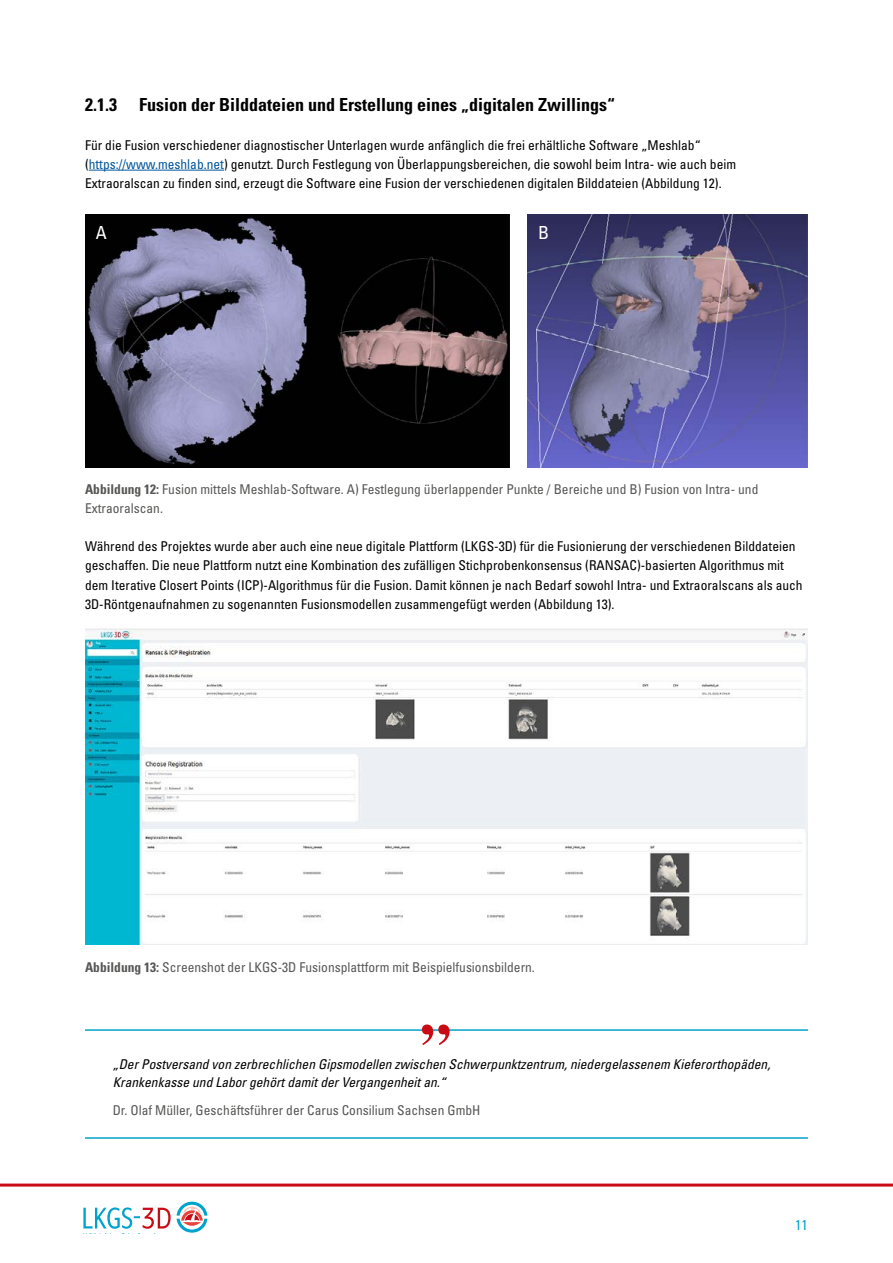
<style>
.page{position:relative;width:893px;height:1263px;background:#fff}
.page>*{position:absolute;margin:0;border:0;box-sizing:border-box;transform-origin:0 0}
.t1{font:700 61.2px "Times";color:#c90b16}
.t2{font:700 condensed 18px "Univers LT Std";color:#000}
.t3{font:condensed 18px "Univers LT Std";color:#fff}
.t4{font:condensed 14.25px "Univers LT";color:#00a3cb}
.t5{font:condensed 13.5px/19.2px "Univers LT Std";color:#000}
.t6{font:condensed 13.5px/19.2px "Univers LT Std";color:#575756}
.t7{font:italic condensed 13.5px/18.8px "Univers LT Std";color:#000}
.s1{color:#00569d}
.s2{font-weight:700}
</style>
<div class="page">
<svg style="left:83px;top:1207px;width:88px;height:22px"></svg>
<svg style="left:177px;top:1202px;width:30px;height:31px"></svg>
<hr style="left:0;top:1183px;width:893px;height:3px;background:#c90b16">
<hr style="left:89px;top:170px;width:135px;height:1px;background:#00569d">
<img style="left:85px;top:214px;width:425px;height:253px">
<img style="left:527px;top:214px;width:281px;height:253px">
<img style="left:85px;top:628px;width:723px;height:316px">
<hr style="left:85px;top:1029px;width:723px;height:2px;background:#00a3cb">
<hr style="left:85px;top:1137px;width:723px;height:2px;background:#00a3cb">
<h2 class="t2" style="left:85px;top:94px;width:531px">2.1.3 Fusion der Bilddateien und Erstellung eines „digitalen Zwillings“</h2>
<p class="t5" style="left:85px;top:135px;width:653px">Für die Fusion verschiedener diagnostischer Unterlagen wurde anfänglich die frei erhältliche Software „Meshlab“ (<span class="s1">https://www.meshlab.net</span>) genutzt. Durch Festlegung von Überlappungsbereichen, die sowohl beim Intra- wie auch beim<br>Extraoralscan zu finden sind, erzeugt die Software eine Fusion der verschiedenen digitalen Bilddateien (Abbildung 12).</p>
<h2 class="t3" style="left:96px;top:221px;width:12px">A</h2>
<h2 class="t3" style="left:538px;top:221px;width:12px">B</h2>
<p class="t6" style="left:85px;top:479px;width:675px"><span class="s2">Abbildung 12:</span> Fusion mittels Meshlab-Software. A) Festlegung überlappender Punkte / Bereiche und B) Fusion von Intra- und<br>Extraoralscan.</p>
<p class="t5" style="left:85px;top:537px;width:719px">Während des Projektes wurde aber auch eine neue digitale Plattform (LKGS-3D) für die Fusionierung der verschiedenen Bilddateien geschaffen. Die neue Plattform nutzt eine Kombination des zufälligen Stichprobenkonsensus (RANSAC)-basierten Algorithmus mit dem Iterative Closert Points (ICP)-Algorithmus für die Fusion. Damit können je nach Bedarf sowohl Intra- und Extraoralscans als auch 3D-Röntgenaufnahmen zu sogenannten Fusionsmodellen zusammengefügt werden (Abbildung 13).</p>
<p class="t6" style="left:85px;top:957px;width:451px"><span class="s2">Abbildung 13:</span> Screenshot der LKGS-3D Fusionsplattform mit Beispielfusionsbildern.</p>
<h1 class="t1" style="left:420px;top:955px;width:32px">„</h1>
<p class="t7" style="left:113px;top:1054px;width:659px">„Der Postversand von zerbrechlichen Gipsmodellen zwischen Schwerpunktzentrum, niedergelassenem Kieferorthopäden,<br>Krankenkasse und Labor gehört damit der Vergangenheit an.“</p>
<p class="t6" style="left:113px;top:1100px;width:369px">Dr. Olaf Müller, Geschäftsführer der Carus Consilium Sachsen GmbH</p>
<p class="t4" style="left:795px;top:1216px;width:14px">11</p>
</div>
